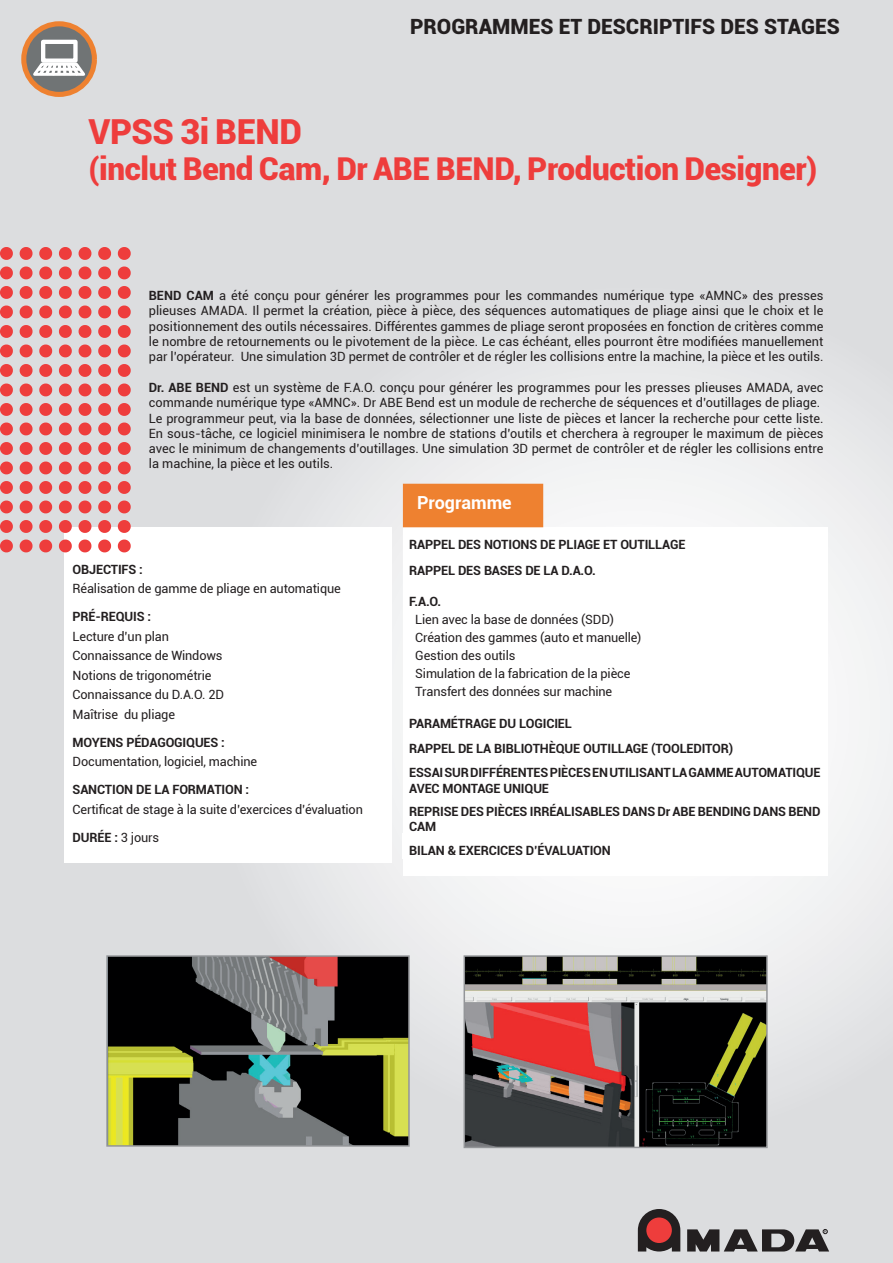
<style>
.page{position:relative;width:893px;height:1263px;background:#dcdddf}
.page>*{position:absolute;margin:0;border:0;box-sizing:border-box;transform-origin:0 0}
.t1{font:900 34.5px "Roboto";letter-spacing:-.01em;color:#ee3d3c}
.t2{font:900 31.5px "Roboto";letter-spacing:-.01em;color:#ee3d3c}
.t3{font:900 21px "Roboto";color:#231f20}
.t4{font:700 18px "Roboto";color:#fff}
.t5{font:12.75px/15.3px "Roboto";color:#231f20}
.t6{font:700 12.75px/25.5px "Roboto";letter-spacing:-.01em;color:#231f20}
.s1{font-weight:700}
</style>
<div class="page">
<svg style="left:314px;top:359px;width:579px;height:788px"></svg>
<svg style="left:638px;top:1209px;width:42px;height:42px"></svg>
<svg style="left:687px;top:1229px;width:142px;height:22px"></svg>
<div style="left:65px;top:527px;width:327px;height:336px;background:#fff"></div>
<div style="left:403px;top:527px;width:424px;height:349px;background:#fff"></div>
<div style="left:404px;top:484px;width:138px;height:42px;background:#ee8130"></div>
<div style="left:403px;top:484px;width:140px;height:43px;border:2px solid #ee8130"></div>
<img style="left:109px;top:958px;width:298px;height:186px">
<div style="left:106px;top:955px;width:304px;height:192px;border:2px solid #939598"></div>
<img style="left:467px;top:958px;width:298px;height:187px">
<div style="left:464px;top:955px;width:304px;height:193px;border:2px solid #939598"></div>
<svg style="left:0;top:539px;width:131px;height:13px"></svg>
<svg style="left:0;top:520px;width:131px;height:13px"></svg>
<svg style="left:0;top:500px;width:131px;height:13px"></svg>
<svg style="left:0;top:481px;width:131px;height:13px"></svg>
<svg style="left:0;top:461px;width:131px;height:13px"></svg>
<svg style="left:0;top:442px;width:131px;height:13px"></svg>
<svg style="left:0;top:422px;width:131px;height:13px"></svg>
<svg style="left:0;top:403px;width:131px;height:13px"></svg>
<svg style="left:0;top:383px;width:131px;height:13px"></svg>
<svg style="left:0;top:364px;width:131px;height:13px"></svg>
<svg style="left:0;top:344px;width:131px;height:13px"></svg>
<svg style="left:0;top:325px;width:131px;height:13px"></svg>
<svg style="left:0;top:305px;width:131px;height:13px"></svg>
<svg style="left:0;top:286px;width:131px;height:13px"></svg>
<svg style="left:0;top:266px;width:131px;height:13px"></svg>
<svg style="left:0;top:247px;width:131px;height:13px"></svg>
<svg style="left:24px;top:24px;width:70px;height:70px;fill:#707475"></svg>
<div style="left:41px;top:40px;width:37px;height:23px;border:4px solid #fff"></div>
<svg style="left:30px;top:60px;width:59px;height:19px"></svg>
<hr style="left:39px;top:68px;width:41px;height:3px;background:#fff">
<div style="left:21px;top:21px;width:76px;height:76px;border:5px solid #ee8130;border-radius:50%"></div>
<h3 class="t3" style="left:410px;top:12px;width:431px">PROGRAMMES ET DESCRIPTIFS DES STAGES</h3>
<h1 class="t1" style="left:88px;top:107px;width:215px">VPSS 3i BEND</h1>
<h2 class="t2" style="left:88px;top:146px;width:730px">(inclut Bend Cam, Dr ABE BEND, Production Designer)</h2>
<p class="t5" style="left:149px;top:287px;width:676px;text-align:justify"><span class="s1">BEND CAM</span> a été conçu pour générer les programmes pour les commandes numérique type «AMNC» des presses plieuses AMADA. Il permet la création, pièce à pièce, des séquences automatiques de pliage ainsi que le choix et le positionnement des outils nécessaires. Différentes gammes de pliage seront proposées en fonction de critères comme le nombre de retournements ou le pivotement de la pièce. Le cas échéant, elles pourront être modifiées manuellement par l’opérateur. Une simulation 3D permet de contrôler et de régler les collisions entre la machine, la pièce et les outils.</p>
<p class="t5" style="left:149px;top:379px;width:676px"><span class="s1">Dr. ABE BEND</span> est un système de F.A.O. conçu pour générer les programmes pour les presses plieuses AMADA, avec commande numérique type «AMNC». Dr ABE Bend est un module de recherche de séquences et d’outillages de pliage.<br>Le programmeur peut, via la base de données, sélectionner une liste de pièces et lancer la recherche pour cette liste.<br>En sous-tâche, ce logiciel minimisera le nombre de stations d’outils et cherchera à regrouper le maximum de pièces avec le minimum de changements d’outillages. Une simulation 3D permet de contrôler et de régler les collisions entre la machine, la pièce et les outils.</p>
<h3 class="t4" style="left:417px;top:490px;width:96px">Programme</h3>
<p class="t6" style="left:73px;top:556px;width:72px">OBJECTIFS :</p>
<p class="t5" style="left:73px;top:580px;width:270px">Réalisation de gamme de pliage en automatique</p>
<p class="t6" style="left:73px;top:603px;width:80px">PRÉ-REQUIS :</p>
<p class="t5" style="left:73px;top:626px;width:153px;line-height:19.5px">Lecture d’un plan<br>Connaissance de Windows<br>Notions de trigonométrie<br>Connaissance du D.A.O. 2D<br>Maîtrise du pliage</p>
<p class="t6" style="left:73px;top:729px;width:154px">MOYENS PÉDAGOGIQUES :</p>
<p class="t5" style="left:73px;top:753px;width:186px">Documentation, logiciel, machine</p>
<p class="t6" style="left:73px;top:776px;width:178px">SANCTION DE LA FORMATION :</p>
<p class="t5" style="left:73px;top:794px;width:292px;line-height:28px">Certificat de stage à la suite d’exercices d’évaluation<br><span class="s1">DURÉE :</span> 3 jours</p>
<p class="t6" style="left:409px;top:531px;width:278px">RAPPEL DES NOTIONS DE PLIAGE ET OUTILLAGE<br>RAPPEL DES BASES DE LA D.A.O.</p>
<p class="t6" style="left:409px;top:588px;width:33px">F.A.O.</p>
<p class="t5" style="left:415px;top:611px;width:200px">Lien avec la base de données (SDD)</p>
<p class="t5" style="left:409px;top:629px;width:234px">➢ Création des gammes (auto et manuelle)</p>
<p class="t5" style="left:409px;top:647px;width:108px">➢ Gestion des outils</p>
<p class="t5" style="left:409px;top:665px;width:223px">➢ Simulation de la fabrication de la pièce</p>
<p class="t5" style="left:409px;top:683px;width:204px">➢ Transfert des données sur machine</p>
<p class="t6" style="left:409px;top:710px;width:325px">PARAMÉTRAGE DU LOGICIEL<br>RAPPEL DE LA BIBLIOTHÈQUE OUTILLAGE (TOOLEDITOR)</p>
<p class="t6" style="left:409px;top:765px;width:413px;line-height:15.3px">ESSAI SUR DIFFÉRENTES PIÈCES EN UTILISANT LA GAMME AUTOMATIQUE<br>AVEC MONTAGE UNIQUE</p>
<p class="t6" style="left:409px;top:803px;width:413px;line-height:15.3px">REPRISE DES PIÈCES IRRÉALISABLES DANS Dr ABE BENDING DANS BEND<br>CAM</p>
<p class="t6" style="left:409px;top:837px;width:203px">BILAN &amp; EXERCICES D’ÉVALUATION</p>
</div>
